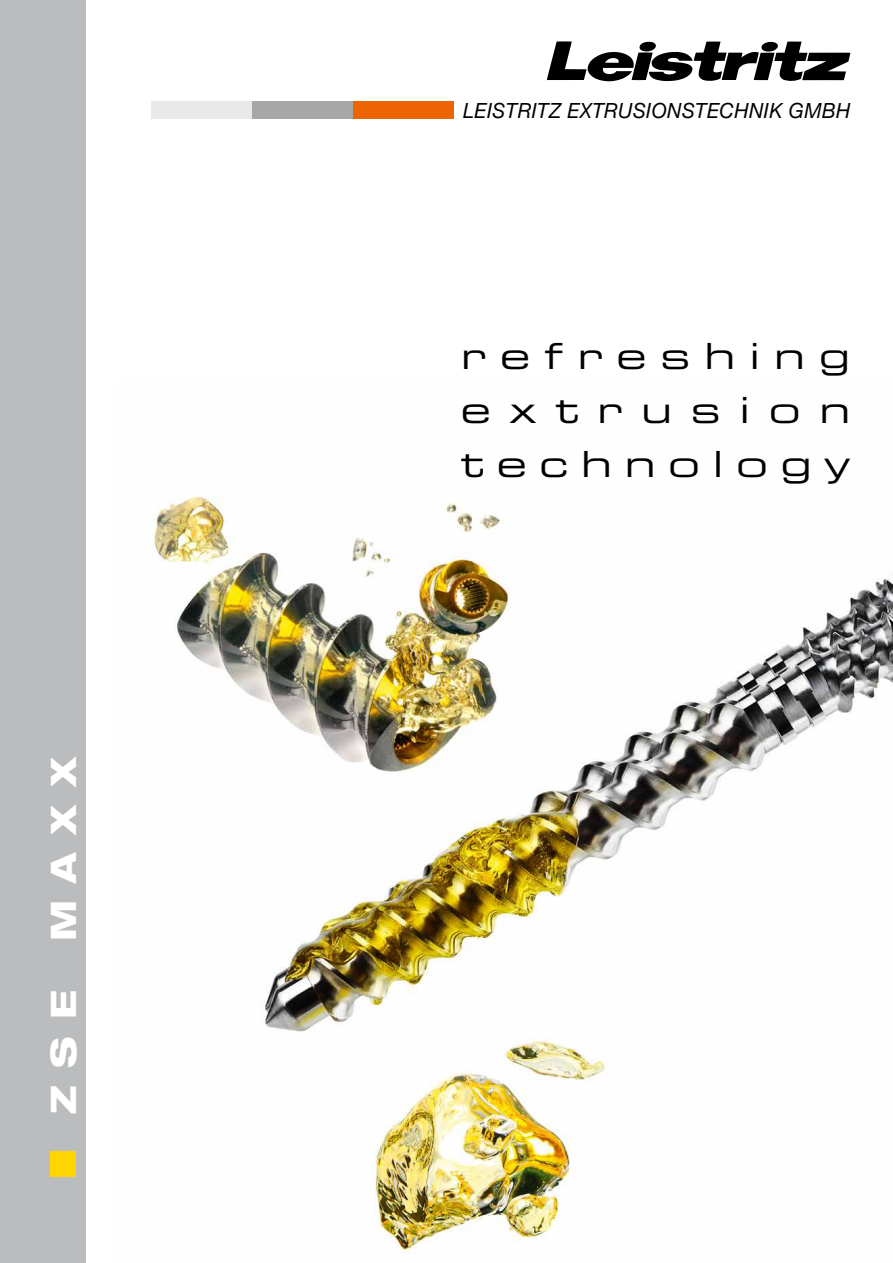
<style>
.page{position:relative;width:893px;height:1263px;background:#fff}
.page>*{position:absolute;margin:0;border:0;box-sizing:border-box;transform-origin:0 0}
.t1{font:36px/54px "Eurostile Extended Two";letter-spacing:.355em;color:#000;text-align:justify;scale:1.09 1}
.t2{font:800 expanded 35.25px "Helvetica Neue";color:#fff}
.t3{font:italic 21px "Helvetica Neue";letter-spacing:.015em;color:#000;scale:.95 1}
</style>
<div class="page">
<img style="left:153px;top:496px;width:740px;height:757px">
<svg style="left:547px;top:41px;width:303px;height:41px"></svg>
<div style="left:151px;top:102px;width:101px;height:17px;background:#e9e9e9"></div>
<div style="left:252px;top:102px;width:101px;height:17px;background:#a7a7a8"></div>
<div style="left:353px;top:102px;width:101px;height:17px;background:#ec6502"></div>
<div style="left:0;top:0;width:85px;height:1263px;background:#bbbcbd"></div>
<div style="left:51px;top:1151px;width:25px;height:25px;background:#ffd400"></div>
<h2 class="t2" style="left:41px;top:941px;width:187px;rotate:-90deg">MAXX</h2>
<h2 class="t2" style="left:41px;top:1114px;width:126px;rotate:-90deg">ZSE</h2>
<p class="t3" style="left:463px;top:97px;width:409px">LEISTRITZ EXTRUSIONSTECHNIK GMBH</p>
<h1 class="t1" style="left:461px;top:328px;width:359px">refreshing extrusion technology</h1>
</div>
